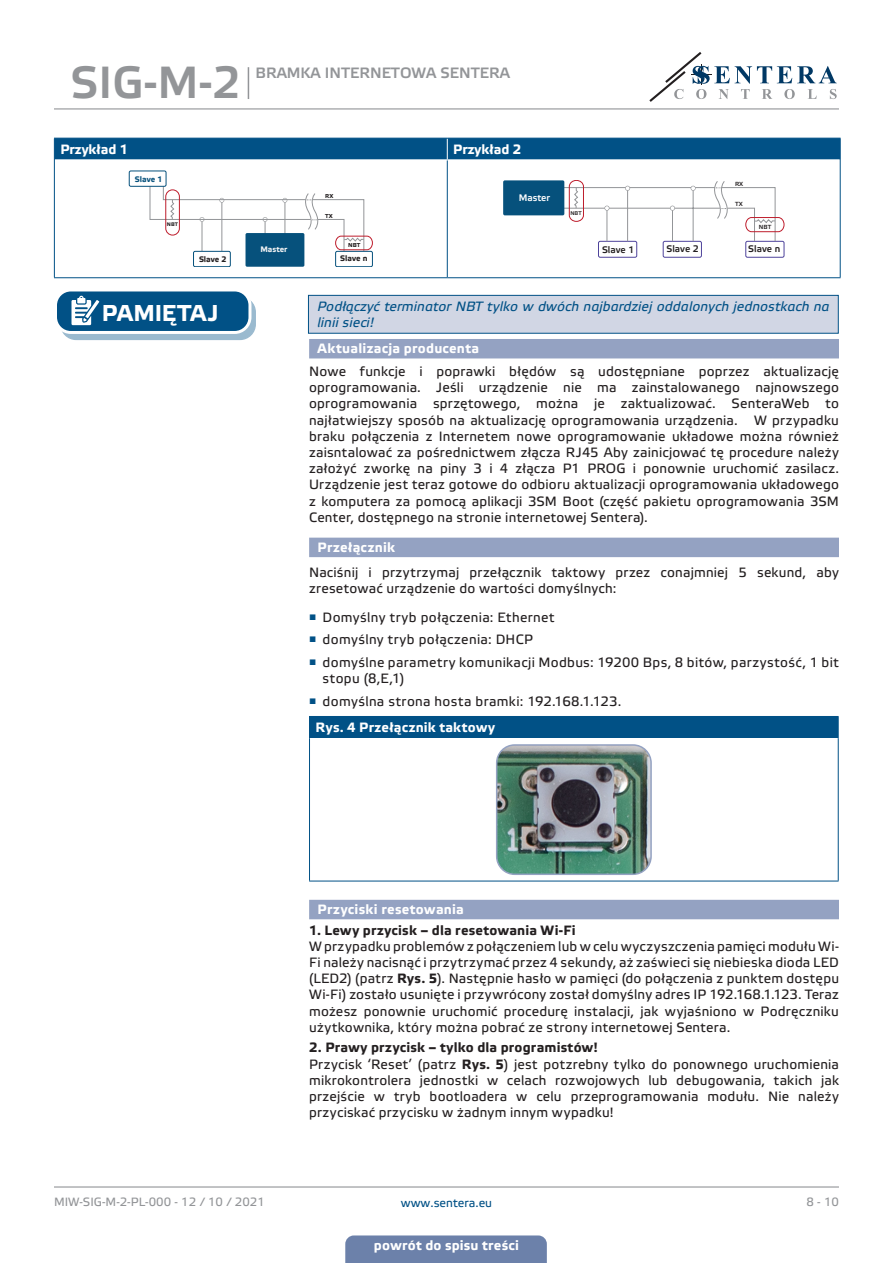
<style>
.page{position:relative;width:893px;height:1263px;background:#fff}
.page>*{position:absolute;margin:0;border:0;box-sizing:border-box;transform-origin:0 0}
.t1{font:45px "Etelka Medium Pro";color:#939598}
.t2{font:700 22.95px "Etelka Text Pro";letter-spacing:-.01em;color:#fff}
.t3{font:15px "Etelka Medium Pro";color:#939598}
.Numbering{font:13.5px/16.2px "Etelka Text Pro";letter-spacing:.025em;color:#231f20;text-align:justify}
.body{font:13.5px/16.2px "Etelka Text Pro";letter-spacing:.015em;color:#231f20;text-align:justify}
.attention{font:italic 13.5px/16.2px "Etelka Text Pro";letter-spacing:.01em;color:#015186}
.body-2{font:700 13.5px "Etelka Text Pro";letter-spacing:.015em;color:#231f20}
.Number-roman{font:700 13.5px "Etelka Text Pro";letter-spacing:.02em;color:#fff}
.table_text{font:700 13.5px "Etelka Text Pro";letter-spacing:.02em;color:#fff}
.head-table{font:700 13.5px "Etelka Text Pro";color:#fff}
.t4{font:12px "Etelka Text Pro";color:#939598}
.t5{font:12px "Etelka Text Pro";color:#015186}
.t6{font:9.45px "Etelka Medium Pro";color:#231f20}
.t7{font:9.45px "Etelka Medium Pro";color:#fff}
.t8{font:700 7.95px "Etelka Text Pro";color:#231f20}
.t9{font:700 7.95px "Etelka Text Pro";color:#f2f3f4}
.t10{font:700 7.95px "Etelka Text Pro";color:#06517c}
.t11{font:6px "Etelka Medium Pro";color:#231f20}
.t12{font:700 5.7px "Etelka Text Pro";color:#231f20}
.t13{font:5.4px "Etelka Medium Pro";color:#231f20}
.t14{font:700 5.1px "Etelka Text Pro";color:#231f20}
.s1{font-weight:700}
</style>
<div class="page">
<hr style="left:54px;top:108px;width:785px;height:1px;background:#939598">
<hr style="left:54px;top:1186px;width:785px;height:1px;background:#939598">
<svg style="left:649px;top:52px;width:188px;height:50px"></svg>
<div style="left:345px;top:1235px;width:202px;height:28px;background:#6c81aa"></div>
<div style="left:309px;top:339px;width:530px;height:19px;background:#94a2c2"></div>
<div style="left:309px;top:538px;width:530px;height:19px;background:#94a2c2"></div>
<div style="left:309px;top:900px;width:530px;height:19px;background:#94a2c2"></div>
<svg style="left:54px;top:138px;width:787px;height:22px;background:#09578a"></svg>
<hr style="left:54px;top:160px;width:1px;height:117px;background:#015186">
<hr style="left:447px;top:160px;width:1px;height:117px;background:#015186">
<hr style="left:840px;top:160px;width:1px;height:117px;background:#015186">
<hr style="left:54px;top:277px;width:393px;height:1px;background:#015186">
<hr style="left:447px;top:277px;width:394px;height:1px;background:#015186">
<div style="left:193px;top:251px;width:38px;height:16px;border:1px solid #06517c;border-radius:2px"></div>
<div style="left:335px;top:251px;width:38px;height:16px;border:1px solid #06517c;border-radius:2px"></div>
<div style="left:246px;top:233px;width:58px;height:34px;background:#06517c;border-radius:2px"></div>
<svg style="left:149px;top:174px;width:224px;height:80px"></svg>
<div style="left:129px;top:171px;width:37px;height:15px;background:#fff;border-radius:2px"></div>
<div style="left:129px;top:171px;width:37px;height:16px;border:1px solid #06517c;border-radius:2px"></div>
<div style="left:663px;top:241px;width:39px;height:17px;border:1px solid #4e439b;border-radius:2px"></div>
<hr style="left:553px;top:208px;width:167px;height:1px;background:#939598">
<hr style="left:559px;top:187px;width:156px;height:1px;background:#939598">
<div style="left:598px;top:241px;width:39px;height:17px;border:1px solid #4e439b;border-radius:2px"></div>
<div style="left:745px;top:241px;width:39px;height:17px;border:1px solid #4e439b;border-radius:2px"></div>
<div style="left:503px;top:180px;width:61px;height:35px;background:#06517c;border-radius:2px"></div>
<svg style="left:569px;top:180px;width:215px;height:62px"></svg>
<div style="left:61px;top:297px;width:194px;height:42px;background:#9abacf;border-radius:15px"></div>
<div style="left:60px;top:296px;width:196px;height:44px;border:1px solid #015186;border-radius:15px"></div>
<div style="left:56px;top:290px;width:194px;height:42px;background:#015186;border-radius:15px"></div>
<div style="left:54px;top:288px;width:197px;height:46px;border:3px solid #fff;border-radius:15px"></div>
<svg style="left:71px;top:296px;width:34px;height:37px"></svg>
<div style="left:308px;top:295px;width:530px;height:38px;background:#d1d6e4"></div>
<div style="left:308px;top:295px;width:531px;height:39px;border:1px solid #015186"></div>
<div style="left:309px;top:716px;width:529px;height:22px;background:#015186"></div>
<hr style="left:309px;top:716px;width:530px;height:1px;background:#015186">
<svg style="left:838px;top:717px;width:1px;height:21px"></svg>
<hr style="left:309px;top:738px;width:1px;height:143px;background:#015186">
<hr style="left:838px;top:738px;width:1px;height:143px;background:#015186">
<hr style="left:309px;top:881px;width:530px;height:1px;background:#015186">
<img style="left:497px;top:747px;width:152px;height:127px">
<div style="left:496px;top:744px;width:156px;height:131px;border:2px solid #94a2c2;border-radius:18px"></div>
<hr style="left:248px;top:67px;width:1px;height:32px;background:#939598">
<h1 class="t1" style="left:71px;top:58px;width:172px">SIG-M-2</h1>
<p class="t3" style="left:255px;top:65px;width:256px">BRAMKA INTERNETOWA SENTERA</p>
<p class="head-table" style="left:60px;top:142px;width:70px">Przykład 1</p>
<p class="head-table" style="left:453px;top:142px;width:70px">Przykład 2</p>
<p class="t12" style="left:325px;top:193px;width:10px">RX</p>
<p class="t12" style="left:325px;top:213px;width:9px">ТX</p>
<p class="t12" style="left:348px;top:242px;width:14px">NBT</p>
<p class="t10" style="left:135px;top:175px;width:29px">Slave 1</p>
<p class="t7" style="left:519px;top:192px;width:33px">Master</p>
<p class="t14" style="left:167px;top:222px;width:13px">NBT</p>
<p class="t9" style="left:260px;top:245px;width:28px">Master</p>
<p class="t8" style="left:199px;top:255px;width:29px">Slave 2</p>
<p class="t8" style="left:340px;top:254px;width:29px">Slave n</p>
<p class="t13" style="left:570px;top:211px;width:13px">NBT</p>
<p class="t6" style="left:602px;top:244px;width:34px">Slave 1</p>
<p class="t6" style="left:666px;top:244px;width:34px">Slave 2</p>
<p class="t11" style="left:735px;top:180px;width:10px">RX</p>
<p class="t11" style="left:735px;top:201px;width:9px">ТX</p>
<p class="t11" style="left:759px;top:223px;width:14px">NBT</p>
<p class="t6" style="left:748px;top:244px;width:33px">Slave n</p>
<p class="t2" style="left:102px;top:300px;width:118px">PAMIĘTAJ</p>
<p class="attention" style="left:317px;top:299px;width:514px">Podłączyć terminator NBT tylko w dwóch najbardziej oddalonych jednostkach na linii sieci!</p>
<p class="Number-roman" style="left:318px;top:341px;width:163px">Aktualizacja producenta</p>
<p class="Numbering" style="left:309px;top:364px;width:531px">Nowe funkcje i poprawki błędów są udostępniane poprzez aktualizację oprogramowania. Jeśli urządzenie nie ma zainstalowanego najnowszego oprogramowania sprzętowego, można je zaktualizować. SenteraWeb to najłatwiejszy sposób na aktualizację oprogramowania urządzenia. W przypadku braku połączenia z Internetem nowe oprogramowanie układowe można również zaisntalować za pośrednictwem złącza RJ45 Aby zainicjować tę procedure należy założyć zworkę na piny 3 i 4 złącza P1 PROG i ponownie uruchomić zasilacz.<br>Urządzenie jest teraz gotowe do odbioru aktualizacji oprogramowania układowego z komputera za pomocą aplikacji 3SM Boot (część pakietu oprogramowania 3SM Center, dostępnego na stronie internetowej Sentera).</p>
<p class="Number-roman" style="left:318px;top:540px;width:79px">Przełącznik</p>
<p class="body" style="left:309px;top:565px;width:531px">Naciśnij i przytrzymaj przełącznik taktowy przez conajmniej 5 sekund, aby zresetować urządzenie do wartości domyślnych:</p>
<p class="Numbering" style="left:309px;top:610px;width:247px"><sup>■</sup> Domyślny tryb połączenia: Ethernet</p>
<p class="Numbering" style="left:309px;top:632px;width:225px"><sup>■</sup> domyślny tryb połączenia: DHCP</p>
<p class="Numbering" style="left:323px;top:655px;width:518px;text-indent:-13px"><sup>■</sup> domyślne parametry komunikacji Modbus: 19200 Bps, 8 bitów, parzystość, 1 bit stopu (8,E,1)</p>
<p class="Numbering" style="left:309px;top:694px;width:314px"><sup>■</sup> domyślna strona hosta bramki: 192.168.1.123.</p>
<p class="table_text" style="left:315px;top:720px;width:181px">Rys. 4 Przełącznik taktowy</p>
<p class="Number-roman" style="left:318px;top:902px;width:148px">Przyciski resetowania</p>
<p class="body-2" style="left:309px;top:922px;width:268px">1. Lewy przycisk – dla resetowania Wi-Fi</p>
<p class="body" style="left:309px;top:939px;width:531px">W przypadku problemów z połączeniem lub w celu wyczyszczenia pamięci modułu Wi-Fi należy nacisnąć i przytrzymać przez 4 sekundy, aż zaświeci się niebieska dioda LED (LED2) (patrz <span class="s1">Rys. 5</span>). Następnie hasło w pamięci (do połączenia z punktem dostępu Wi-Fi) zostało usunięte i przywrócony został domyślny adres IP 192.168.1.123. Teraz możesz ponownie uruchomić procedurę instalacji, jak wyjaśniono w Podręczniku użytkownika, który można pobrać ze strony internetowej Sentera.</p>
<p class="body-2" style="left:309px;top:1040px;width:290px">2. Prawy przycisk – tylko dla programistów!</p>
<p class="body" style="left:309px;top:1056px;width:531px">Przycisk ‘Reset’ (patrz <span class="s1">Rys. 5</span>) jest potzrebny tylko do ponownego uruchomienia mikrokontrolera jednostki w celach rozwojowych lub debugowania, takich jak przejście w tryb bootloadera w celu przeprogramowania modułu. Nie należy przyciskać przycisku w żadnym innym wypadku!</p>
<p class="t4" style="left:54px;top:1195px;width:212px">MIW-SIG-M-2-PL-000 - 12 / 10 / 2021</p>
<p class="t5" style="left:401px;top:1196px;width:93px">www.sentera.eu</p>
<p class="t4" style="left:806px;top:1195px;width:34px">8 - 10</p>
<p class="table_text" style="left:374px;top:1238px;width:147px">powrót do spisu treści</p>
</div>
